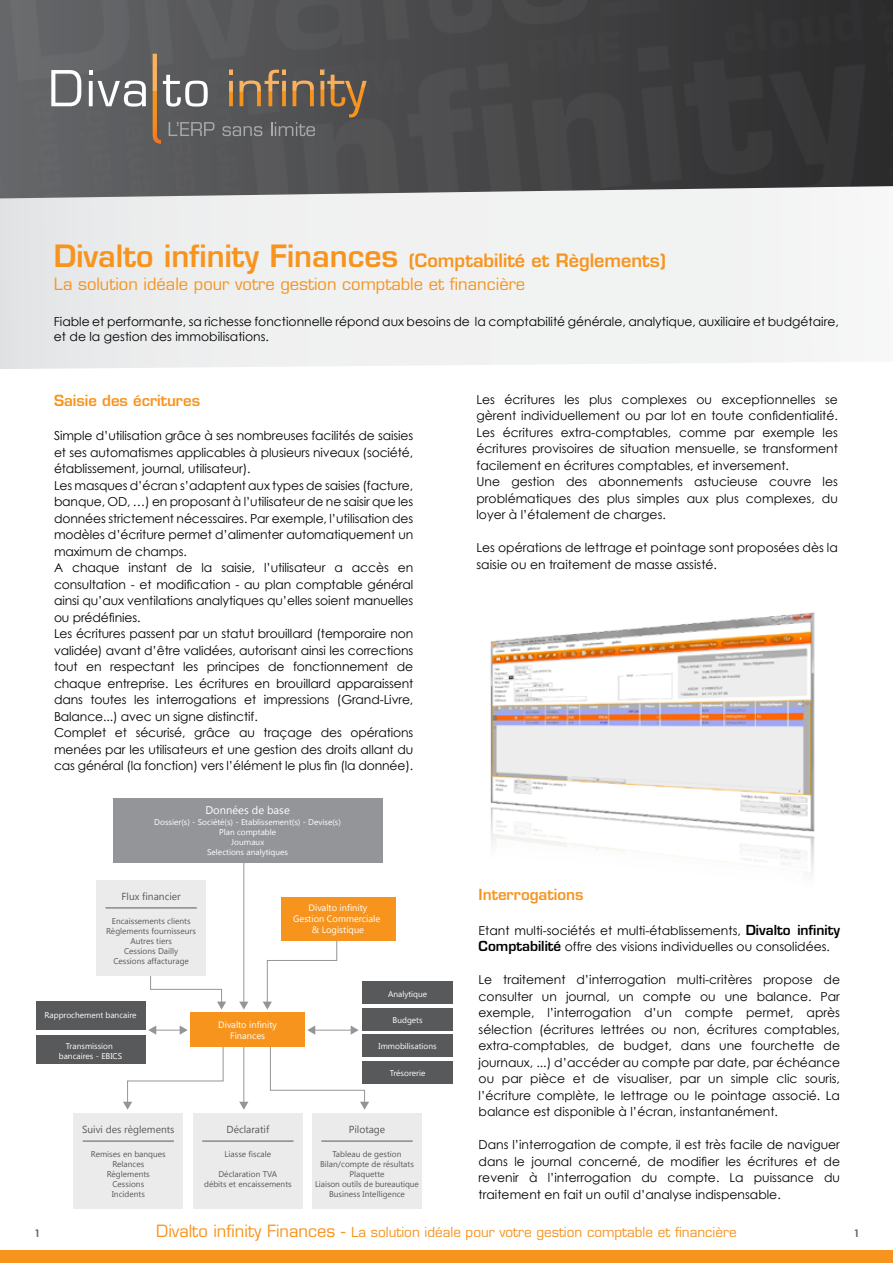
<style>
.page{position:relative;width:893px;height:1263px;background:#fff}
.page>*{position:absolute;margin:0;border:0;box-sizing:border-box;transform-origin:0 0}
.t1{font:600 18px "Eurostile LT Std";color:#f7941e}
.t2{font:16.5px "Eurostile LT Std";color:#f7941e}
.t3{font:600 15px "Eurostile LT Std";color:#f7941e}
.t4{font:13.5px "Eurostile LT Std";color:#f7941e}
.t5{font:12.3px/16.5px "Century Gothic";letter-spacing:-.01em;color:#000}
.t6{font:11.1px "Segoe UI";color:#fff}
.t7{font:700 10.5px "Century Gothic";color:#636466}
.t8{font:10.2px "Segoe UI";color:#58595b}
.t9{font:9.3px/11.1px "Segoe UI";color:#fff;text-align:center}
.t10{font:8.4px/10.1px "Segoe UI";color:#58595b;text-align:center}
.t11{font:8.4px/10.1px "Segoe UI";color:#fff;text-align:center}
.s1{font-size:30px}
.s2{font-family:"Eurostile LT Std";font-weight:600;font-size:13.5px}
.s3{font-size:16.5px}
</style>
<div class="page">
<div style="left:0;top:1250px;width:893px;height:13px;background:#f7941e"></div>
<img style="left:0;top:0;width:893px;height:186px">
<svg style="left:0;top:186px;width:893px;height:183px"></svg>
<svg style="left:51px;top:70px;width:30px;height:36px"></svg>
<svg style="left:89px;top:70px;width:4px;height:4px"></svg>
<svg style="left:89px;top:81px;width:57px;height:26px"></svg>
<svg style="left:223px;top:70px;width:144px;height:66px"></svg>
<svg style="left:153px;top:54px;width:61px;height:90px"></svg>
<img style="left:490px;top:612px;width:325px;height:266px">
<svg style="left:263px;top:941px;width:75px;height:68px"></svg>
<svg style="left:150px;top:976px;width:76px;height:33px"></svg>
<hr style="left:243px;top:862px;width:1px;height:141px;background:#939598">
<svg style="left:239px;top:1001px;width:9px;height:8px"></svg>
<hr style="left:243px;top:1042px;width:1px;height:61px;background:#939598">
<svg style="left:239px;top:1102px;width:9px;height:8px"></svg>
<svg style="left:123px;top:1041px;width:101px;height:69px"></svg>
<svg style="left:269px;top:1046px;width:100px;height:64px"></svg>
<div style="left:96px;top:881px;width:110px;height:95px;background:#ebebec"></div>
<hr style="left:106px;top:908px;width:91px;height:1px;background:#58595b">
<div style="left:36px;top:1001px;width:109px;height:28px;background:#58595b"></div>
<div style="left:36px;top:1035px;width:109px;height:29px;background:#58595b"></div>
<div style="left:362px;top:982px;width:91px;height:22px;background:#58595b"></div>
<div style="left:362px;top:1008px;width:91px;height:22px;background:#58595b"></div>
<div style="left:362px;top:1034px;width:91px;height:23px;background:#58595b"></div>
<div style="left:362px;top:1061px;width:91px;height:22px;background:#58595b"></div>
<div style="left:74px;top:1114px;width:109px;height:95px;background:#ebebec"></div>
<hr style="left:83px;top:1141px;width:91px;height:1px;background:#58595b">
<div style="left:193px;top:1114px;width:110px;height:95px;background:#ebebec"></div>
<hr style="left:202px;top:1141px;width:92px;height:1px;background:#58595b">
<div style="left:312px;top:1114px;width:110px;height:95px;background:#ebebec"></div>
<hr style="left:321px;top:1141px;width:92px;height:1px;background:#58595b">
<div style="left:113px;top:798px;width:270px;height:64px;background:#939598"></div>
<div style="left:281px;top:897px;width:114px;height:44px;background:#f7941e"></div>
<div style="left:191px;top:1012px;width:114px;height:34px;background:#f7941e"></div>
<hr style="left:314px;top:1030px;width:38px;height:1px;background:#939598">
<svg style="left:307px;top:1025px;width:8px;height:10px"></svg>
<svg style="left:351px;top:1026px;width:8px;height:9px"></svg>
<svg style="left:148px;top:1025px;width:40px;height:10px"></svg>
<h1 class="t1" style="left:54px;top:249px;width:614px"><span class="s1">Divalto infinity Finances</span> (Comptabilité et Règlements)</h1>
<h2 class="t2" style="left:54px;top:274px;width:473px">La solution idéale pour votre gestion comptable et financière</h2>
<p class="t5" style="left:54px;top:314px;width:787px;line-height:14.9px">Fiable et performante, sa richesse fonctionnelle répond aux besoins de la comptabilité générale, analytique, auxiliaire et budgétaire, et de la gestion des immobilisations.</p>
<p class="t3" style="left:54px;top:391px;width:148px">Saisie des écritures</p>
<p class="t5" style="left:54px;top:427px;width:361px">Simple d’utilisation grâce à ses nombreuses facilités de saisies et ses automatismes applicables à plusieurs niveaux (société, établissement, journal, utilisateur).<br>Les masques d’écran s’adaptent aux types de saisies (facture, banque, OD, …) en proposant à l’utilisateur de ne saisir que les données strictement nécessaires. Par exemple, l’utilisation des modèles d’écriture permet d’alimenter automatiquement un maximum de champs.<br>A chaque instant de la saisie, l’utilisateur a accès en consultation - et modification - au plan comptable général ainsi qu’aux ventilations analytiques qu’elles soient manuelles ou prédéfinies.<br>Les écritures passent par un statut brouillard (temporaire non validée) avant d’être validées, autorisant ainsi les corrections tout en respectant les principes de fonctionnement de chaque entreprise. Les écritures en brouillard apparaissent dans toutes les interrogations et impressions (Grand-Livre, Balance...) avec un signe distinctif.<br>Complet et sécurisé, grâce au traçage des opérations menées par les utilisateurs et une gestion des droits allant du cas général (la fonction) vers l’élément le plus fin (la donnée).</p>
<p class="t6" style="left:205px;top:802px;width:86px">Données de base</p>
<p class="t11" style="left:154px;top:816px;width:188px">Dossier(s) - Société(s) - Etablissement(s) - Devise(s)<br>Plan comptable<br>Journaux<br>Selections analytiques</p>
<p class="t8" style="left:122px;top:889px;width:61px">Flux financier</p>
<p class="t10" style="left:106px;top:915px;width:91px">Encaissements clients<br>Règlements fournisseurs<br>Autres tiers<br>Cessions Dailly<br>Cessions affacturage</p>
<p class="t11" style="left:45px;top:1010px;width:94px">Rapprochement bancaire</p>
<p class="t11" style="left:59px;top:1040px;width:65px">Transmission bancaires - EBICS</p>
<p class="t9" style="left:293px;top:902px;width:89px">Divalto infinity<br>Gestion Commerciale &amp; Logistique</p>
<p class="t9" style="left:218px;top:1018px;width:60px">Divalto infinity<br>Finances</p>
<p class="t11" style="left:388px;top:988px;width:41px">Analytique</p>
<p class="t11" style="left:393px;top:1015px;width:32px">Budgets</p>
<p class="t11" style="left:378px;top:1041px;width:60px">Immobilisations</p>
<p class="t11" style="left:390px;top:1067px;width:37px">Trésorerie</p>
<p class="t8" style="left:82px;top:1122px;width:94px">Suivi des règlements</p>
<p class="t10" style="left:91px;top:1149px;width:76px">Remises en banques<br>Relances<br>Règlements<br>Cessions<br>Incidents</p>
<p class="t8" style="left:227px;top:1122px;width:44px">Déclaratif</p>
<p class="t10" style="left:225px;top:1149px;width:48px">Liasse fiscale</p>
<p class="t10" style="left:204px;top:1169px;width:89px">Déclaration TVA<br>débits et encaissements</p>
<p class="t8" style="left:349px;top:1122px;width:38px">Pilotage</p>
<p class="t10" style="left:315px;top:1149px;width:105px">Tableau de gestion<br>Bilan/compte de résultats<br>Plaquette<br>Liaison outils de bureautique<br>Business Intelligence</p>
<p class="t5" style="left:476px;top:391px;width:363px">Les écritures les plus complexes ou exceptionnelles se gèrent individuellement ou par lot en toute confidentialité.<br>Les écritures extra-comptables, comme par exemple les écritures provisoires de situation mensuelle, se transforment facilement en écritures comptables, et inversement.<br>Une gestion des abonnements astucieuse couvre les problématiques des plus simples aux plus complexes, du loyer à l’étalement de charges.</p>
<p class="t5" style="left:476px;top:539px;width:363px">Les opérations de lettrage et pointage sont proposées dès la saisie ou en traitement de masse assisté.</p>
<p class="t3" style="left:479px;top:885px;width:106px">Interrogations</p>
<p class="t5" style="left:479px;top:922px;width:363px">Etant multi-sociétés et multi-établissements, <span class="s2">Divalto infinity<br>Comptabilité</span> offre des visions individuelles ou consolidées.</p>
<p class="t5" style="left:479px;top:971px;width:363px;text-align:justify">Le traitement d’interrogation multi-critères propose de consulter un journal, un compte ou une balance. Par exemple, l’interrogation d’un compte permet, après sélection (écritures lettrées ou non, écritures comptables, extra-comptables, de budget, dans une fourchette de journaux, ...) d’accéder au compte par date, par échéance ou par pièce et de visualiser, par un simple clic souris, l’écriture complète, le lettrage ou le pointage associé. La balance est disponible à l’écran, instantanément.</p>
<p class="t5" style="left:479px;top:1136px;width:363px;text-align:justify">Dans l’interrogation de compte, il est très facile de naviguer dans le journal concerné, de modifier les écritures et de revenir à l’interrogation du compte. La puissance du traitement en fait un outil d’analyse indispensable.</p>
<p class="t7" style="left:35px;top:1225px;width:7px">1</p>
<p class="t4" style="left:156px;top:1224px;width:582px"><span class="s3">Divalto infinity Finances -</span> La solution idéale pour votre gestion comptable et financière</p>
<p class="t7" style="left:854px;top:1225px;width:7px">1</p>
</div>
